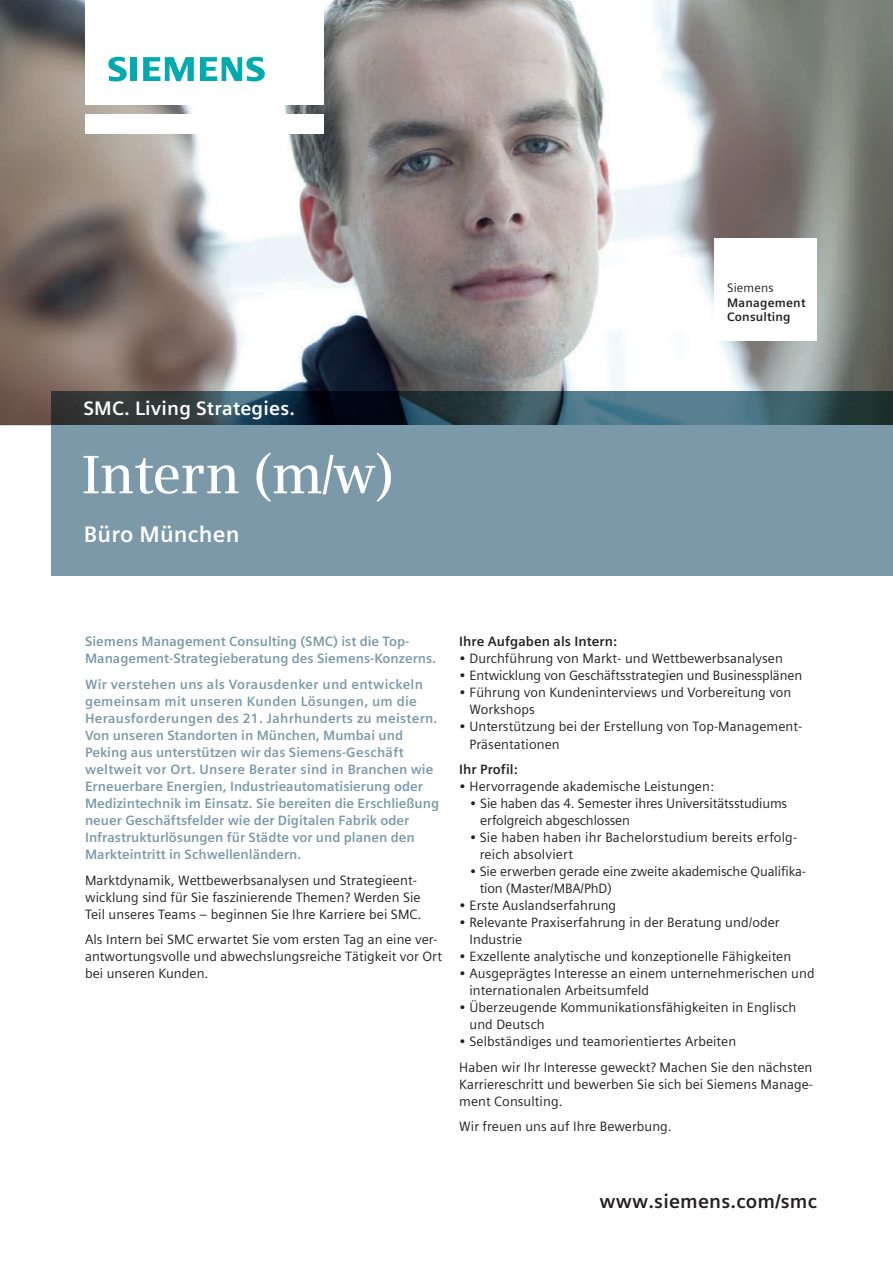
<style>
.page{position:relative;width:893px;height:1263px;background:#fff}
.page>*{position:absolute;margin:0;border:0;box-sizing:border-box;transform-origin:0 0}
.t1{font:600 54px "Siemens Serif";letter-spacing:-.015em;color:#fff}
.t2{font:700 22.5px "Siemens Sans";letter-spacing:.01em;color:#fff}
.t3{font:700 19.5px "Siemens Sans";letter-spacing:.01em;color:#fff}
.t4{font:700 19.5px "Siemens Sans";letter-spacing:.01em;color:#231f20}
.t5{font:13.5px/17px "Siemens Sans";letter-spacing:.005em;color:#231f20}
.t6{font:700 13.5px/17px "Siemens Sans";color:#7b99a9}
.t7{font:700 13.5px "Siemens Sans";letter-spacing:.005em;color:#231f20}
.t8{font:700 12.3px/14.5px "Siemens Sans";letter-spacing:.015em;color:#231f20}
.t9{font:12.3px "Siemens Sans";letter-spacing:.015em;color:#231f20}
</style>
<div class="page">
<img style="left:0;top:0;width:893px;height:425px">
<div style="left:85px;top:114px;width:238px;height:19px;background:#fff"></div>
<div style="left:85px;top:0;width:238px;height:105px;background:#fff"></div>
<svg style="left:108px;top:57px;width:19px;height:24px"></svg>
<div style="left:130px;top:57px;width:7px;height:24px;background:#00aaad"></div>
<svg style="left:143px;top:57px;width:51px;height:24px"></svg>
<svg style="left:200px;top:57px;width:65px;height:24px"></svg>
<img style="left:51px;top:391px;width:842px;height:34px">
<div style="left:51px;top:425px;width:842px;height:151px;background:#7b99a9"></div>
<div style="left:714px;top:238px;width:102px;height:102px;background:#fff"></div>
<h3 class="t3" style="left:83px;top:397px;width:213px">SMC. Living Strategies.</h3>
<h1 class="t1" style="left:82px;top:443px;width:315px">Intern (m/w)</h1>
<h2 class="t2" style="left:84px;top:522px;width:157px">Büro München</h2>
<p class="t9" style="left:727px;top:281px;width:48px">Siemens</p>
<p class="t8" style="left:727px;top:295px;width:80px">Management<br>Consulting</p>
<p class="t6" style="left:85px;top:633px;width:353px">Siemens Management Consulting (SMC) ist die Top-<br>Management-Strategieberatung des Siemens-Konzerns.</p>
<p class="t6" style="left:85px;top:676px;width:356px">Wir verstehen uns als Vorausdenker und entwickeln gemeinsam mit unseren Kunden Lösungen, um die Herausforderungen des 21. Jahrhunderts zu meistern.<br>Von unseren Standorten in München, Mumbai und Peking aus unterstützen wir das Siemens-Geschäft weltweit vor Ort. Unsere Berater sind in Branchen wie Erneuerbare Energien, Industrieautomatisierung oder Medizintechnik im Einsatz. Sie bereiten die Erschließung neuer Geschäftsfelder wie der Digitalen Fabrik oder Infrastrukturlösungen für Städte vor und planen den Markteintritt in Schwellenländern.</p>
<p class="t5" style="left:85px;top:871px;width:338px">Marktdynamik, Wettbewerbsanalysen und Strategieent&shy;wicklung sind für Sie faszinierende Themen? Werden Sie<br>Teil unseres Teams – beginnen Sie Ihre Karriere bei SMC.</p>
<p class="t5" style="left:85px;top:931px;width:358px">Als Intern bei SMC erwartet Sie vom ersten Tag an eine ver&shy;antwortungsvolle und abwechslungsreiche Tätigkeit vor Ort bei unseren Kunden.</p>
<p class="t7" style="left:459px;top:634px;width:159px">Ihre Aufgaben als Intern:</p>
<p class="t5" style="left:459px;top:650px;width:325px">• Durchführung von Markt- und Wettbewerbsanalysen</p>
<p class="t5" style="left:459px;top:667px;width:344px">• Entwicklung von Geschäftsstrategien und Businessplänen</p>
<p class="t5" style="left:469px;top:684px;width:323px;text-indent:-10px">• Führung von Kundeninterviews und Vorbereitung von<br>Workshops</p>
<p class="t5" style="left:469px;top:718px;width:334px;text-indent:-10px">• Unterstützung bei der Erstellung von Top-Management-<br>Präsentationen</p>
<p class="t7" style="left:459px;top:762px;width:60px">Ihr Profil:</p>
<p class="t5" style="left:459px;top:778px;width:256px">• Hervorragende akademische Leistungen:</p>
<p class="t5" style="left:480px;top:795px;width:309px;text-indent:-10px">• Sie haben das 4. Semester ihres Universitätsstudiums erfolgreich abgeschlossen</p>
<p class="t5" style="left:480px;top:829px;width:319px;text-indent:-10px">• Sie haben haben ihr Bachelorstudium bereits erfolg&shy;reich absolviert</p>
<p class="t5" style="left:480px;top:863px;width:328px;text-indent:-10px">• Sie erwerben gerade eine zweite akademische Qualifika&shy;tion (Master/MBA/PhD)</p>
<p class="t5" style="left:459px;top:897px;width:158px">• Erste Auslandserfahrung</p>
<p class="t5" style="left:469px;top:914px;width:312px;text-indent:-10px">• Relevante Praxiserfahrung in der Beratung und/oder<br>Industrie</p>
<p class="t5" style="left:459px;top:948px;width:333px">• Exzellente analytische und konzeptionelle Fähigkeiten</p>
<p class="t5" style="left:469px;top:965px;width:347px;text-indent:-10px">• Ausgeprägtes Interesse an einem unternehmerischen und internationalen Arbeitsumfeld</p>
<p class="t5" style="left:469px;top:999px;width:328px;text-indent:-10px">• Überzeugende Kommunikationsfähigkeiten in Englisch und Deutsch</p>
<p class="t5" style="left:459px;top:1029px;width:355px;line-height:25.5px">• Selbständiges und teamorientiertes Arbeiten<br>Haben wir Ihr Interesse geweckt? Machen Sie den nächsten</p>
<p class="t5" style="left:459px;top:1076px;width:355px">Karriereschritt und bewerben Sie sich bei Siemens Manage&shy;ment Consulting.</p>
<p class="t5" style="left:459px;top:1118px;width:214px">Wir freuen uns auf Ihre Bewerbung.</p>
<h3 class="t4" style="left:599px;top:1190px;width:219px">www.siemens.com/smc</h3>
</div>
